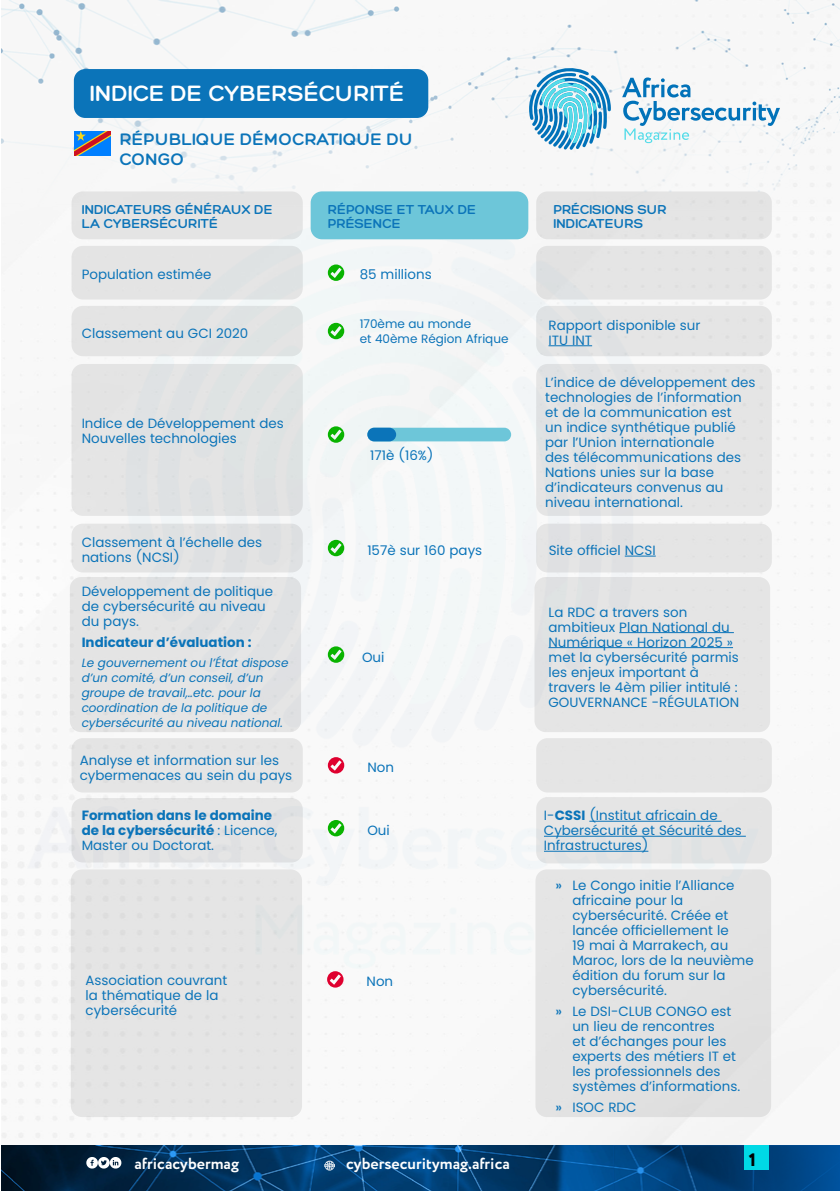
<style>
.page{position:relative;width:840px;height:1191px;background:#fff}
.page>*{position:absolute;margin:0;border:0;box-sizing:border-box;transform-origin:0 0}
.t1{font:700 24px "Hero";color:#fff}
.t2{font:700 18px/20px "Hero";letter-spacing:.01em;color:#0b74b9}
.t3{font:800 18px "Circe";color:#000}
.t4{font:700 16px "Circe";color:#fff}
.t5{font:700 14px/14px "Hero";color:#0b74b9}
.t6{font:13.4px/15px "Poppins";color:#0b74b9}
.t7{font:700 13.4px/15px "Poppins";color:#0b74b9}
.t8{font:italic 12px/15px "Poppins";color:#0b74b9}
.t9{font:12px/15.6px "Poppins";color:#0b74b9}
.s1{font-weight:400}
.s2{font-weight:700}
.s3{font-weight:500}
</style>
<div class="page">
<img style="left:1px;top:679px;width:803px;height:466px">
<img style="left:1px;top:0;width:838px;height:153px">
<img style="left:1px;top:1145px;width:612px;height:46px">
<img style="left:613px;top:1145px;width:226px;height:46px">
<div style="left:743px;top:1145px;width:24px;height:25px;background:#00d9e6"></div>
<img style="left:2px;top:153px;width:837px;height:885px">
<svg style="left:324px;top:1160px;width:10px;height:10px"></svg>
<svg style="left:86px;top:1157px;width:35px;height:11px"></svg>
<svg style="left:528px;top:68px;width:82px;height:82px"></svg>
<svg style="left:621px;top:77px;width:158px;height:66px"></svg>
<div style="left:74px;top:69px;width:354px;height:49px;background:#0b74b9;border-radius:11px"></div>
<img style="left:75px;top:131px;width:36px;height:24px">
<div style="left:71px;top:191px;width:231px;height:48px;background:#e4e4e4;border-radius:11px"></div>
<div style="left:71px;top:246px;width:231px;height:53px;background:#e4e4e4;border-radius:11px"></div>
<div style="left:71px;top:738px;width:231px;height:54px;background:#e5e5e5;border-radius:11px"></div>
<div style="left:71px;top:523px;width:231px;height:49px;background:#e2e3e3;border-radius:11px"></div>
<div style="left:71px;top:364px;width:231px;height:152px;background:#e1e3e3;border-radius:11px"></div>
<div style="left:71px;top:306px;width:231px;height:50px;background:#e4e4e4;border-radius:11px"></div>
<div style="left:71px;top:798px;width:231px;height:64px;background:#e5e5e5;border-radius:11px"></div>
<div style="left:70px;top:577px;width:231px;height:155px;background:#e4e4e4;border-radius:11px"></div>
<div style="left:310px;top:191px;width:218px;height:48px;background:#6dc6d9;border-radius:11px"></div>
<div style="left:536px;top:191px;width:235px;height:48px;background:#e4e4e4;border-radius:11px"></div>
<div style="left:536px;top:246px;width:235px;height:53px;background:#e5e5e5;border-radius:11px"></div>
<div style="left:536px;top:738px;width:235px;height:54px;background:#e5e5e5;border-radius:11px"></div>
<div style="left:536px;top:523px;width:235px;height:49px;background:#e5e5e5;border-radius:11px"></div>
<div style="left:536px;top:364px;width:235px;height:152px;background:#e5e5e5;border-radius:11px"></div>
<div style="left:536px;top:306px;width:235px;height:50px;background:#e5e5e5;border-radius:11px"></div>
<div style="left:536px;top:797px;width:235px;height:66px;background:#e4e4e4;border-radius:11px"></div>
<div style="left:534px;top:577px;width:235px;height:155px;background:#e5e5e5;border-radius:11px"></div>
<hr style="left:548px;top:345px;width:43px;height:1px;background:#0b74b9">
<hr style="left:619px;top:632px;width:114px;height:1px;background:#0b74b9">
<hr style="left:548px;top:647px;width:184px;height:1px;background:#0b74b9">
<hr style="left:624px;top:556px;width:31px;height:1px;background:#0b74b9">
<hr style="left:589px;top:821px;width:132px;height:1px;background:#0b74b9">
<hr style="left:543px;top:836px;width:202px;height:1px;background:#0b74b9">
<hr style="left:543px;top:851px;width:105px;height:1px;background:#0b74b9">
<svg style="left:327px;top:264px;width:17px;height:17px"></svg>
<svg style="left:327px;top:323px;width:17px;height:16px"></svg>
<svg style="left:327px;top:426px;width:17px;height:17px"></svg>
<svg style="left:327px;top:820px;width:17px;height:16px"></svg>
<svg style="left:327px;top:757px;width:17px;height:16px"></svg>
<svg style="left:327px;top:540px;width:17px;height:16px"></svg>
<svg style="left:327px;top:646px;width:17px;height:17px"></svg>
<div style="left:367px;top:428px;width:144px;height:13px;background:#6dc6d9;border-radius:7px"></div>
<div style="left:367px;top:428px;width:29px;height:13px;background:#0b74b9;border-radius:7px"></div>
<div style="left:71px;top:869px;width:231px;height:248px;background:#e5e5e5;border-radius:11px"></div>
<div style="left:535px;top:869px;width:235px;height:248px;background:#e3e3e3;border-radius:11px"></div>
<svg style="left:327px;top:971px;width:16px;height:16px"></svg>
<h1 class="t1" style="left:90px;top:80px;width:316px">INDICE DE CYBERSÉCURITÉ</h1>
<h2 class="t2" style="left:120px;top:130px;width:294px">RÉPUBLIQUE DÉMOCRATIQUE DU<br>CONGO</h2>
<p class="t5" style="left:82px;top:202px;width:192px">INDICATEURS GÉNÉRAUX DE<br>LA CYBERSÉCURITÉ</p>
<p class="t5" style="left:327px;top:202px;width:150px">RÉPONSE ET TAUX DE<br>PRÉSENCE</p>
<p class="t5" style="left:553px;top:202px;width:115px">PRÉCISIONS SUR<br>INDICATEURS</p>
<p class="t6" style="left:82px;top:267px;width:131px">Population estimée</p>
<p class="t6" style="left:359px;top:267px;width:73px">85 millions</p>
<p class="t9" style="left:359px;top:315px;width:150px">170ème au monde<br>et 40ème Région Afrique</p>
<p class="t6" style="left:82px;top:326px;width:168px">Classement au GCI 2020</p>
<p class="t6" style="left:548px;top:318px;width:153px">Rapport disponible sur<br>ITU INT</p>
<p class="t6" style="left:82px;top:415px;width:203px">Indice de Développement des<br>Nouvelles technologies</p>
<p class="t6" style="left:82px;top:534px;width:182px">Classement à l’échelle des nations (NCSI)</p>
<p class="t6" style="left:82px;top:584px;width:193px">Développement de politique de cybersécurité au niveau du pays.</p>
<p class="t7" style="left:82px;top:634px;width:171px">Indicateur d’évaluation :</p>
<p class="t8" style="left:82px;top:655px;width:208px">Le gouvernement ou l’État dispose d’un comité, d’un conseil, d’un groupe de travail,..etc. pour la coordination de la politique de cybersécurité au niveau national.</p>
<p class="t6" style="left:80px;top:752px;width:214px">Analyse et information sur les cybermenaces au sein du pays</p>
<p class="t7" style="left:82px;top:808px;width:197px">Formation dans le domaine de la cybersécurité <span class="s1">: Licence,<br>Master ou Doctorat.</span></p>
<p class="t6" style="left:85px;top:973px;width:143px">Association couvrant la thématique de la cybersécurité</p>
<p class="t6" style="left:370px;top:447px;width:65px">171è (16%)</p>
<p class="t6" style="left:367px;top:542px;width:116px">157è sur 160 pays</p>
<p class="t6" style="left:362px;top:649px;width:24px">Oui</p>
<p class="t6" style="left:367px;top:760px;width:28px">Non</p>
<p class="t6" style="left:367px;top:822px;width:24px">Oui</p>
<p class="t6" style="left:366px;top:974px;width:28px">Non</p>
<p class="t6" style="left:545px;top:375px;width:212px">L’indice de développement des technologies de l’information et de la communication est<br>un indice synthétique publié par l’Union internationale<br>des télécommunications des<br>Nations unies sur la base d’indicateurs convenus au niveau international.</p>
<p class="t6" style="left:548px;top:543px;width:108px">Site officiel NCSI</p>
<p class="t6" style="left:548px;top:604px;width:192px">La RDC a travers son ambitieux Plan National du<br>Numérique « Horizon 2025 » met la cybersécurité parmis les enjeux important à travers le 4èm pilier intitulé :<br>GOUVERNANCE -RÉGULATION</p>
<p class="t6" style="left:543px;top:808px;width:199px">I-<span class="s2">CSSI</span> (Institut africain de<br>Cybersécurité et Sécurité des<br>Infrastructures)</p>
<p class="t6" style="left:572px;top:878px;width:183px;text-indent:-17px"><span class="s3">»</span> Le Congo initie l’Alliance africaine pour la cybersécurité. Créée et lancée officiellement le<br>19 mai à Marrakech, au<br>Maroc, lors de la neuvième édition du forum sur la cybersécurité.</p>
<p class="t6" style="left:572px;top:1003px;width:169px;text-indent:-17px"><span class="s3">»</span> Le DSI-CLUB CONGO est un lieu de rencontres<br>et d’échanges pour les experts des métiers IT et les professionnels des systèmes d’informations.</p>
<p class="t6" style="left:555px;top:1099px;width:83px"><span class="s3">»</span> ISOC RDC</p>
<p class="t4" style="left:134px;top:1152px;width:106px">africacybermag</p>
<p class="t4" style="left:346px;top:1152px;width:165px">cybersecuritymag.africa</p>
<h2 class="t3" style="left:748px;top:1147px;width:9px">1</h2>
</div>
